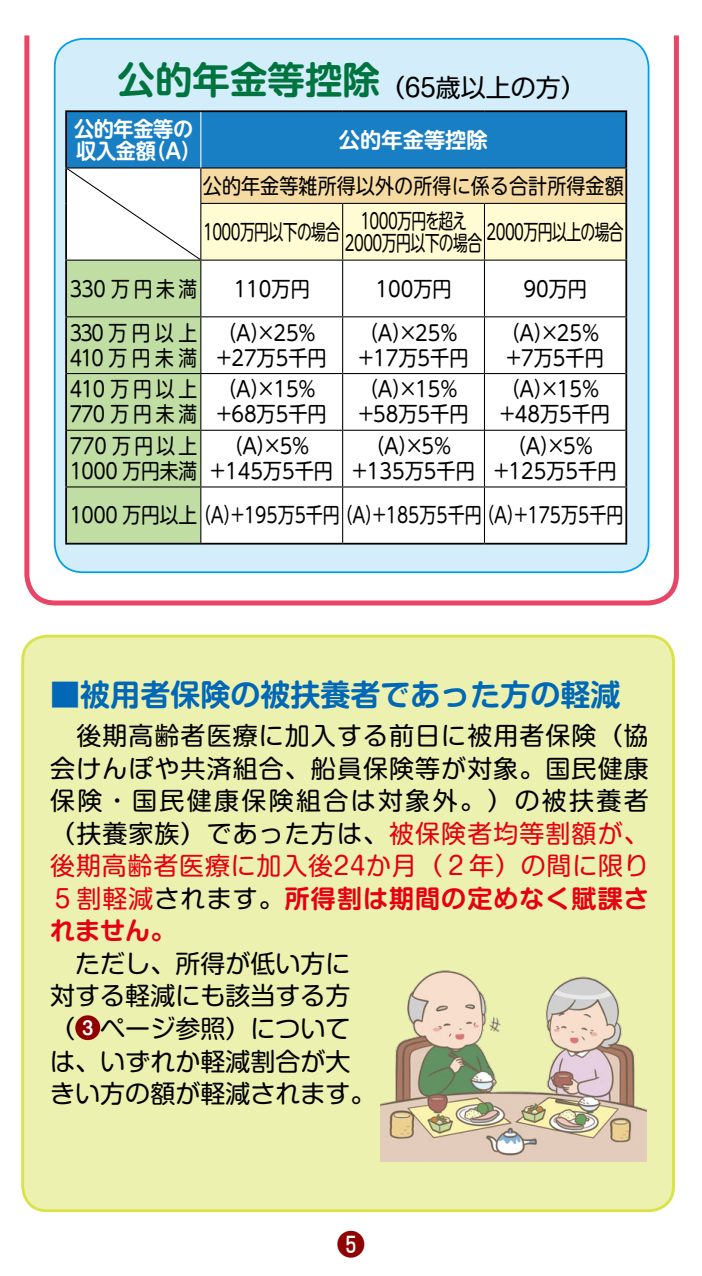
<style>
.page{position:relative;width:702px;height:1276px;background:#fff}
.page>*{position:absolute;margin:0;border:0;box-sizing:border-box;transform-origin:0 0}
.t1{font:700 37.5px "Shin M Go Pro De";color:#00743f}
.t2{font:700 30px "Shin M Go Pro De";color:#0068b7}
.t3{font:500 28.25px "Shin Go Pro";color:#910000}
.t4{font:25px/32.5px "Shin M Go Pro";color:#000;text-align:justify}
.t5{font:700 25px/32.5px "Shin M Go Pro De";letter-spacing:.04em;color:#e60012}
.t6{font:21.25px/25px "UD Shin M Go Pr 6";color:#000;scale:.9 1}
.t7{font:21.25px "UD Shin M Go Pr 6";letter-spacing:-.04em;color:#000;scale:.7 1}
.t8{font:21.25px "UD Shin M Go Pr 6";color:#000;scale:.8 1}
.t9{font:21.25px/25px "UD Shin M Go Pr 6";color:#000;scale:.88 1}
.t10{font:21.25px/44.2px "UD Shin M Go Pr 6";letter-spacing:.2em;color:#000;scale:.88 1}
.t11{font:21.25px/25px "UD Shin M Go Pr 6";letter-spacing:.215em;color:#000;scale:.88 1}
.t12{font:700 21.25px "UD Shin M Go Pr 6 De";letter-spacing:-.02em;color:#fff;scale:.95 1}
.t13{font:700 21.25px "UD Shin M Go Pr 6 De";color:#fff}
.t14{font:21.25px "UD Shin M Go Pr 6";letter-spacing:.25em;color:#000;scale:.88 1}
.t15{font:700 18px "Shin M Go Pro De";color:#fff}
.s1{color:#e60012}
.s2{font-family:"Shin M Go Pro";font-weight:400}
.s3{font-family:"Shin M Go Pro";font-weight:400;color:#000}
</style>
<div class="page">
<svg style="left:24px;top:35px;width:655px;height:571px"></svg>
<div style="left:55px;top:39px;width:593px;height:533px;background:#d3edfb;border-radius:28px"></div>
<div style="left:23px;top:636px;width:650px;height:574px;background:#edf1b0;border-radius:25px"></div>
<div style="left:21px;top:635px;width:654px;height:577px;border:3px solid #dae24a;border-radius:25px"></div>
<div style="left:75px;top:1015px;width:25px;height:25px;background:#910000;border-radius:50%"></div>
<div style="left:485px;top:317px;width:140px;height:169px;background:#fff"></div>
<div style="left:67px;top:261px;width:133px;height:282px;background:#c0dda3"></div>
<div style="left:201px;top:260px;width:141px;height:57px;background:#fff"></div>
<div style="left:342px;top:260px;width:142px;height:57px;background:#fff"></div>
<div style="left:484px;top:260px;width:142px;height:57px;background:#fff"></div>
<div style="left:201px;top:317px;width:283px;height:169px;background:#fff"></div>
<div style="left:201px;top:487px;width:141px;height:57px;background:#fff"></div>
<div style="left:342px;top:487px;width:142px;height:57px;background:#fff"></div>
<div style="left:484px;top:487px;width:142px;height:57px;background:#fff"></div>
<hr style="left:65px;top:167px;width:135px;height:1px;background:#000">
<hr style="left:67px;top:373px;width:133px;height:1px;background:#000">
<hr style="left:485px;top:373px;width:140px;height:1px;background:#000">
<hr style="left:67px;top:430px;width:133px;height:1px;background:#000">
<hr style="left:485px;top:430px;width:140px;height:1px;background:#000">
<hr style="left:484px;top:167px;width:143px;height:1px;background:#000">
<hr style="left:200px;top:317px;width:1px;height:56px;background:#000">
<hr style="left:200px;top:373px;width:142px;height:1px;background:#000">
<hr style="left:200px;top:374px;width:1px;height:56px;background:#000">
<hr style="left:200px;top:430px;width:142px;height:1px;background:#000">
<hr style="left:200px;top:431px;width:1px;height:55px;background:#000">
<hr style="left:200px;top:260px;width:142px;height:1px;background:#000">
<hr style="left:342px;top:260px;width:142px;height:1px;background:#000">
<hr style="left:484px;top:203px;width:143px;height:1px;background:#000">
<hr style="left:65px;top:260px;width:135px;height:1px;background:#000">
<hr style="left:484px;top:260px;width:143px;height:1px;background:#000">
<hr style="left:200px;top:261px;width:1px;height:55px;background:#000">
<hr style="left:200px;top:316px;width:142px;height:1px;background:#000">
<hr style="left:65px;top:316px;width:135px;height:1px;background:#000">
<hr style="left:484px;top:316px;width:143px;height:1px;background:#000">
<hr style="left:342px;top:316px;width:142px;height:1px;background:#000">
<hr style="left:343px;top:373px;width:141px;height:1px;background:#000">
<hr style="left:343px;top:430px;width:141px;height:1px;background:#000">
<hr style="left:65px;top:486px;width:135px;height:1px;background:#000">
<hr style="left:484px;top:486px;width:143px;height:1px;background:#000">
<hr style="left:200px;top:486px;width:142px;height:1px;background:#000">
<hr style="left:200px;top:487px;width:1px;height:56px;background:#000">
<hr style="left:342px;top:486px;width:142px;height:1px;background:#000">
<hr style="left:65px;top:110px;width:136px;height:2px;background:#000">
<hr style="left:65px;top:112px;width:2px;height:55px;background:#000">
<hr style="left:201px;top:110px;width:141px;height:2px;background:#000">
<hr style="left:342px;top:110px;width:142px;height:2px;background:#000">
<hr style="left:484px;top:110px;width:143px;height:2px;background:#000">
<hr style="left:625px;top:112px;width:2px;height:55px;background:#000">
<hr style="left:65px;top:168px;width:2px;height:35px;background:#000">
<hr style="left:625px;top:168px;width:2px;height:35px;background:#000">
<hr style="left:65px;top:203px;width:2px;height:57px;background:#000">
<hr style="left:65px;top:317px;width:2px;height:56px;background:#000">
<hr style="left:625px;top:317px;width:2px;height:56px;background:#000">
<hr style="left:65px;top:373px;width:2px;height:57px;background:#000">
<hr style="left:625px;top:373px;width:2px;height:57px;background:#000">
<hr style="left:65px;top:430px;width:2px;height:56px;background:#000">
<hr style="left:625px;top:430px;width:2px;height:56px;background:#000">
<hr style="left:625px;top:204px;width:2px;height:56px;background:#000">
<hr style="left:65px;top:261px;width:2px;height:55px;background:#000">
<hr style="left:625px;top:261px;width:2px;height:55px;background:#000">
<hr style="left:625px;top:487px;width:2px;height:56px;background:#000">
<hr style="left:65px;top:487px;width:2px;height:56px;background:#000">
<hr style="left:65px;top:543px;width:136px;height:1px;background:#000">
<hr style="left:484px;top:543px;width:143px;height:1px;background:#000">
<hr style="left:201px;top:543px;width:141px;height:1px;background:#000">
<hr style="left:342px;top:543px;width:142px;height:1px;background:#000">
<hr style="left:342px;top:261px;width:1px;height:55px;background:#000">
<hr style="left:484px;top:261px;width:1px;height:55px;background:#000">
<hr style="left:342px;top:317px;width:1px;height:56px;background:#000">
<hr style="left:342px;top:373px;width:1px;height:57px;background:#000">
<hr style="left:342px;top:430px;width:1px;height:56px;background:#000">
<hr style="left:484px;top:317px;width:1px;height:56px;background:#000">
<hr style="left:484px;top:373px;width:1px;height:57px;background:#000">
<hr style="left:484px;top:430px;width:1px;height:56px;background:#000">
<hr style="left:342px;top:487px;width:1px;height:56px;background:#000">
<hr style="left:484px;top:487px;width:1px;height:56px;background:#000">
<svg style="left:66px;top:111px;width:560px;height:149px;background:#9bbabe"></svg>
<img style="left:381px;top:970px;width:265px;height:192px">
<h1 class="t1" style="left:117px;top:50px;width:264px">公的年金等控除</h1>
<p class="t4" style="left:380px;top:68px;width:207px">（65歳以上の方(</p>
<p class="t12" style="left:74px;top:110px;width:127px">公的年金等の</p>
<p class="t12" style="left:146px;top:133px;width:60px">（A）</p>
<p class="t12" style="left:76px;top:133px;width:85px">収入金額</p>
<p class="t13" style="left:339px;top:122px;width:150px">公的年金等控除</p>
<p class="t6" style="left:203px;top:167px;width:469px;line-height:34.8px;text-align:center">公的年金等雑所得以外の所得に係る合計所得金額<br>1000万円を超え</p>
<p class="t7" style="left:203px;top:214px;width:197px">1000万円以下の場合</p>
<p class="t7" style="left:486px;top:214px;width:197px">2000万円以上の場合</p>
<p class="t7" style="left:345px;top:225px;width:197px">2000万円以下の場合</p>
<p class="t10" style="left:70px;top:265px;width:146px">330万円未満<br>330万円以上</p>
<p class="t14" style="left:70px;top:340px;width:146px">410万円未満</p>
<p class="t6" style="left:234px;top:275px;width:86px">110万円</p>
<p class="t6" style="left:375px;top:275px;width:86px">100万円</p>
<p class="t6" style="left:523px;top:275px;width:72px">90万円</p>
<p class="t6" style="left:214px;top:319px;width:126px">（A ×( 25％＋27万5千円</p>
<p class="t6" style="left:356px;top:319px;width:126px">（A ×( 25％＋17万5千円</p>
<p class="t6" style="left:501px;top:319px;width:115px">（A ×( 25％＋7万5千円</p>
<p class="t11" style="left:70px;top:376px;width:146px">410万円以上<br>770万円未満</p>
<p class="t6" style="left:214px;top:376px;width:126px">（A ×( 15％＋68万5千円</p>
<p class="t6" style="left:356px;top:376px;width:126px">（A ×( 15％＋58万5千円</p>
<p class="t6" style="left:498px;top:376px;width:126px">（A ×( 15％＋48万5千円</p>
<p class="t9" style="left:70px;top:432px;width:146px">770万円以上<br>1000 万円未満</p>
<p class="t6" style="left:208px;top:432px;width:140px;text-align:center">（A ×( 5％＋145万5千円</p>
<p class="t6" style="left:350px;top:432px;width:140px;text-align:center">（A ×( 5％＋135万5千円</p>
<p class="t6" style="left:491px;top:432px;width:140px;text-align:center">（A ×( 5％＋125万5千円</p>
<p class="t8" style="left:512px;top:498px;width:140px">＋175万5千円</p>
<p class="t9" style="left:70px;top:501px;width:195px">1000 万円以上（ ）A</p>
<p class="t8" style="left:336px;top:498px;width:59px">（ ）A</p>
<p class="t8" style="left:478px;top:498px;width:59px">（ ）A</p>
<p class="t8" style="left:229px;top:497px;width:140px">＋195万5千円</p>
<p class="t8" style="left:371px;top:498px;width:140px">＋185万5千円</p>
<p class="t2" style="left:50px;top:670px;width:571px">■被用者保険の被扶養者であった方の軽減</p>
<p class="t4" style="left:50px;top:716px;width:600px">　後期高齢者医療に加入する前日に被用者保険（協会けんぽや共済組合、船員保険等が対象。国民健康保険・国民健康保険組合は対象外。）の被扶養者（扶養家族）であった方は、<span class="s1">被保険者均等割額が、後期高齢者医療に加入後24か月（２年）の間に限り</span></p>
<p class="t5" style="left:50px;top:879px;width:600px"><span class="s2">５割軽減</span><span class="s3">されます。</span>所得割は期間の定めなく賦課されません。</p>
<p class="t4" style="left:50px;top:944px;width:301px;text-align:right">　ただし、所得が低い方に対する軽減にも該当する方ページ参照）について</p>
<p class="t4" style="left:50px;top:1009px;width:326px;text-align:left">（<br>は、いずれか軽減割合が大きい方の額が軽減されます。</p>
<p class="t15" style="left:82px;top:1013px;width:13px">3</p>
<p class="t3" style="left:337px;top:1221px;width:30px">5</p>
</div>
